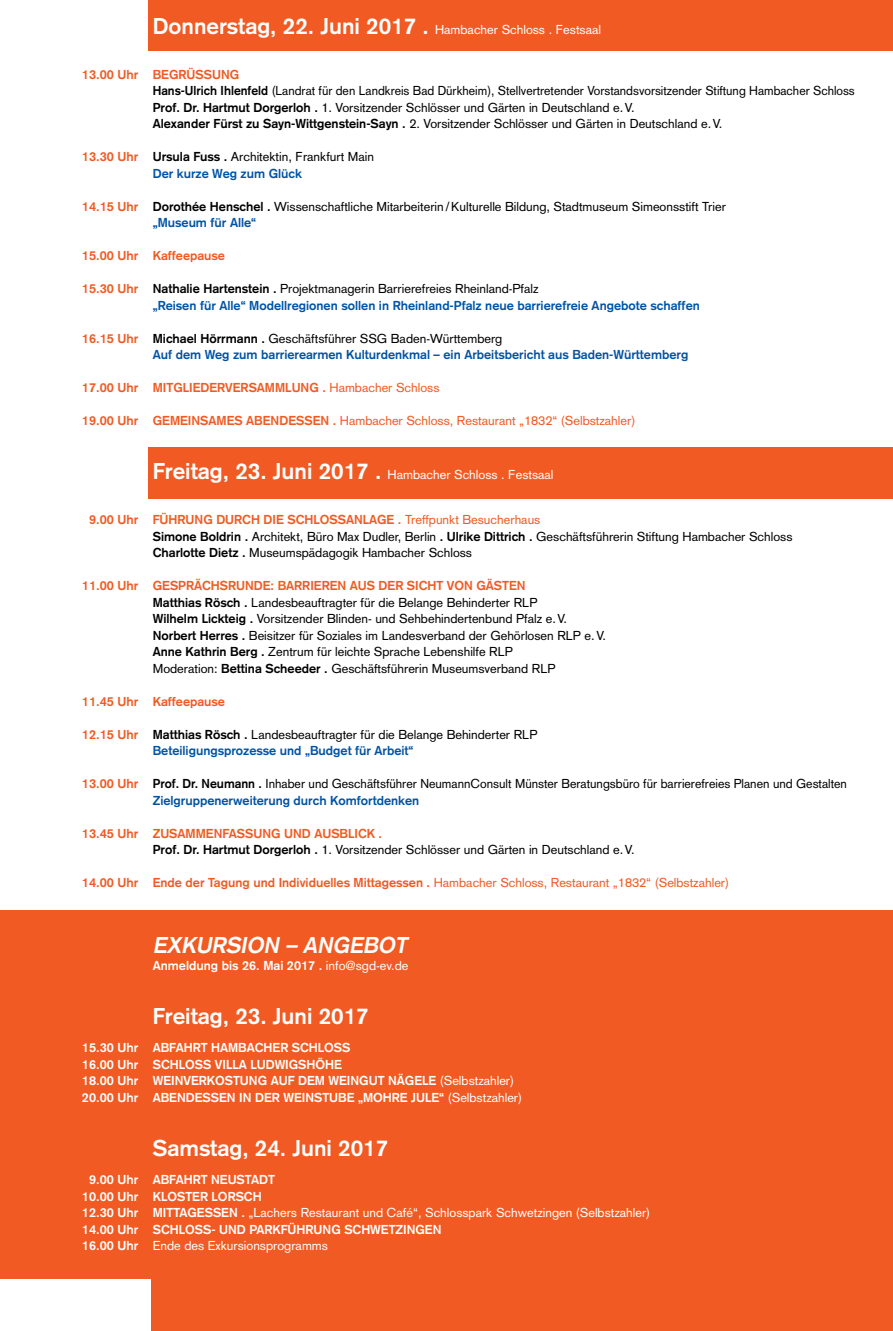
<style>
.page{position:relative;width:893px;height:1331px;background:#fff}
.page>*{position:absolute;margin:0;border:0;box-sizing:border-box;transform-origin:0 0}
.t1{font:700 22.5px "Akzidenz Grotesk";color:#fff}
.t2{font:italic 700 22.5px "Akzidenz Grotesk";color:#fff}
.t3{font:12.75px/16.5px "Akzidenz Grotesk";color:#000}
.t4{font:700 12.75px/16.5px "Akzidenz Grotesk";color:#fff}
.t5{font:12.75px/16.5px "Akzidenz Grotesk";color:#000;scale:.96 1}
.t6{font:700 12.75px/16.5px "Akzidenz Grotesk";color:#0054a6}
.t7{font:700 12.75px "Akzidenz Grotesk";color:#f15a22}
.t8{font:12.75px "Akzidenz Grotesk";color:#f15a22}
.t9{font:12.75px "Akzidenz Grotesk";color:#fff}
.s1{font-weight:700;font-size:22.5px}
.s2{font-weight:700;color:#f15a22}
.s3{font-weight:700}
.s4{font-weight:700;color:#0054a6}
.s5{color:#000}
.s6{font-weight:400;color:#000}
.s7{font-weight:400}
.s8{color:#f15a22}
</style>
<div class="page">
<div style="left:0;top:910px;width:893px;height:421px;background:#f15a22"></div>
<div style="left:149px;top:447px;width:744px;height:51px;background:#f15a22"></div>
<div style="left:149px;top:0;width:744px;height:50px;background:#f15a22"></div>
<div style="left:0;top:1279px;width:150px;height:52px;background:#fff"></div>
<p class="t7" style="left:82px;top:67px;width:58px">13.00 Uhr</p>
<p class="t7" style="left:82px;top:149px;width:58px">13.30 Uhr</p>
<p class="t7" style="left:82px;top:199px;width:58px">14.15 Uhr</p>
<p class="t7" style="left:82px;top:248px;width:58px">15.00 Uhr</p>
<p class="t7" style="left:82px;top:281px;width:58px">15.30 Uhr</p>
<p class="t7" style="left:82px;top:331px;width:58px">16.15 Uhr</p>
<p class="t7" style="left:82px;top:380px;width:58px">17.00 Uhr</p>
<p class="t7" style="left:82px;top:413px;width:58px">19.00 Uhr</p>
<p class="t7" style="left:89px;top:512px;width:51px">9.00 Uhr</p>
<p class="t7" style="left:82px;top:578px;width:58px">11.00 Uhr</p>
<p class="t7" style="left:82px;top:694px;width:58px">11.45 Uhr</p>
<p class="t7" style="left:82px;top:727px;width:58px">12.15 Uhr</p>
<p class="t7" style="left:82px;top:776px;width:58px">13.00 Uhr</p>
<p class="t7" style="left:82px;top:826px;width:58px">13.45 Uhr</p>
<p class="t7" style="left:82px;top:875px;width:58px">14.00 Uhr</p>
<p class="t9" style="left:153px;top:22px;width:450px"><span class="s1">Donnerstag, 22. Juni 2017 .</span> Hambacher Schloss . Festsaal</p>
<p class="t5" style="left:153px;top:66px;width:733px"><span class="s2">Begrüssung<br></span><span class="s3">Hans-Ulrich Ihlenfeld</span> (Landrat für den Landkreis Bad Dürkheim), Stellvertretender Vorstandsvorsitzender Stiftung Hambacher Schloss <span class="s3">Prof. Dr. Hartmut Dorgerloh .</span> 1. Vorsitzender Schlösser und Gärten in Deutschland e.V.<br><span class="s3">Alexander Fürst zu Sayn-Wittgenstein-Sayn .</span> 2. Vorsitzender Schlösser und Gärten in Deutschland e.V.</p>
<p class="t3" style="left:153px;top:149px;width:223px"><span class="s3">Ursula Fuss .</span> Architektin, Frankfurt Main<br><span class="s4">Der kurze Weg zum Glück</span></p>
<p class="t3" style="left:153px;top:198px;width:575px"><span class="s3">Dorothée Henschel .</span> Wissenschaftliche Mitarbeiterin/Kulturelle Bildung, Stadtmuseum Simeonsstift Trier <span class="s4">„Museum für Alle“</span></p>
<p class="t7" style="left:153px;top:248px;width:74px">Kaffeepause</p>
<p class="t6" style="left:153px;top:280px;width:549px"><span class="s5">Nathalie Hartenstein .</span> <span class="s6">Projektmanagerin Barrierefreies Rheinland-Pfalz<br></span>„Reisen für Alle“ Modellregionen sollen in Rheinland-Pfalz neue barrierefreie Angebote schaffen</p>
<p class="t6" style="left:153px;top:330px;width:537px"><span class="s5">Michael Hörrmann .</span> <span class="s6">Geschäftsführer SSG Baden-Württemberg<br></span>Auf dem Weg zum barrierearmen Kulturdenkmal – ein Arbeitsbericht aus Baden-Württemberg</p>
<p class="t7" style="left:153px;top:380px;width:288px">Mitgliederversammlung . <span class="s7">Hambacher Schloss</span></p>
<p class="t8" style="left:153px;top:413px;width:484px"><span class="s3">Gemeinsames Abendessen .</span> Hambacher Schloss, Restaurant „1832“ (Selbstzahler)</p>
<p class="t9" style="left:153px;top:467px;width:402px"><span class="s1">Freitag, 23. Juni 2017 .</span> Hambacher Schloss . Festsaal</p>
<p class="t3" style="left:153px;top:512px;width:641px"><span class="s2">Führung durch die Schlossanlage .</span> <span class="s8">Treffpunkt Besucherhaus<br></span><span class="s3">Simone Boldrin .</span> Architekt, Büro Max Dudler, Berlin <span class="s3">. Ulrike Dittrich .</span> Geschäftsführerin Stiftung Hambacher Schloss<br><span class="s3">Charlotte Dietz .</span> Museumspädagogik Hambacher Schloss</p>
<p class="t3" style="left:153px;top:578px;width:455px"><span class="s2">Gesprächsrunde: Barrieren aus der Sicht von Gästen<br></span><span class="s3">Matthias Rösch .</span> Landesbeauftragter für die Belange Behinderter RLP<br><span class="s3">Wilhelm Lickteig .</span> Vorsitzender Blinden- und Sehbehindertenbund Pfalz e.V.<br><span class="s3">Norbert Herres .</span> Beisitzer für Soziales im Landesverband der Gehörlosen RLP e.V.<br><span class="s3">Anne Kathrin Berg .</span> Zentrum für leichte Sprache Lebenshilfe RLP<br>Moderation: <span class="s3">Bettina Scheeder .</span> Geschäftsführerin Museumsverband RLP</p>
<p class="t7" style="left:153px;top:694px;width:74px">Kaffeepause</p>
<p class="t3" style="left:153px;top:726px;width:386px"><span class="s3">Matthias Rösch .</span> Landesbeauftragter für die Belange Behinderter RLP<br><span class="s4">Beteiligungsprozesse und „Budget für Arbeit“</span></p>
<p class="t3" style="left:153px;top:776px;width:696px"><span class="s3">Prof. Dr. Neumann .</span> Inhaber und Geschäftsführer NeumannConsult Münster Beratungsbüro für barrierefreies Planen und Gestalten<br><span class="s4">Zielgruppenerweiterung durch Komfortdenken</span></p>
<p class="t3" style="left:153px;top:825px;width:483px"><span class="s2">Zusammenfassung und Ausblick .<br></span><span class="s3">Prof. Dr. Hartmut Dorgerloh .</span> 1. Vorsitzender Schlösser und Gärten in Deutschland e.V.</p>
<p class="t8" style="left:153px;top:875px;width:578px"><span class="s3">Ende der Tagung und Individuelles Mittagessen .</span> Hambacher Schloss, Restaurant „1832“ (Selbstzahler)</p>
<p class="t4" style="left:82px;top:1039px;width:58px;text-align:justify">15.30 Uhr 16.00 Uhr 18.00 Uhr 20.00 Uhr</p>
<p class="t4" style="left:82px;top:1171px;width:58px;text-align:center">9.00 Uhr<br>10.00 Uhr<br>12.30 Uhr<br>14.00 Uhr<br>16.00 Uhr</p>
<h1 class="t2" style="left:153px;top:932px;width:260px">EXKURSION – ANGEBOT</h1>
<p class="t4" style="left:153px;top:957px;width:257px">Anmeldung bis 26. Mai 2017 . <span class="s7">info@sgd-ev.de</span></p>
<h1 class="t1" style="left:153px;top:1003px;width:217px">Freitag, 23. Juni 2017</h1>
<p class="t4" style="left:153px;top:1039px;width:371px">Abfahrt Hambacher Schloss<br>Schloss Villa Ludwigshöhe<br>Weinverkostung auf dem Weingut Nägele <span class="s7">(Selbstzahler)<br></span>Abendessen in der Weinstube „Mohre Jule“ <span class="s7">(Selbstzahler)</span></p>
<h1 class="t1" style="left:153px;top:1135px;width:237px">Samstag, 24. Juni 2017</h1>
<p class="t4" style="left:153px;top:1171px;width:499px">Abfahrt Neustadt<br>Kloster Lorsch<br>Mittagessen . <span class="s7">„Lachers Restaurant und Café“, Schlosspark Schwetzingen (Selbstzahler)<br></span>Schloss- und Parkführung Schwetzingen</p>
<p class="t9" style="left:153px;top:1238px;width:177px">Ende des Exkursionsprogramms</p>
</div>
